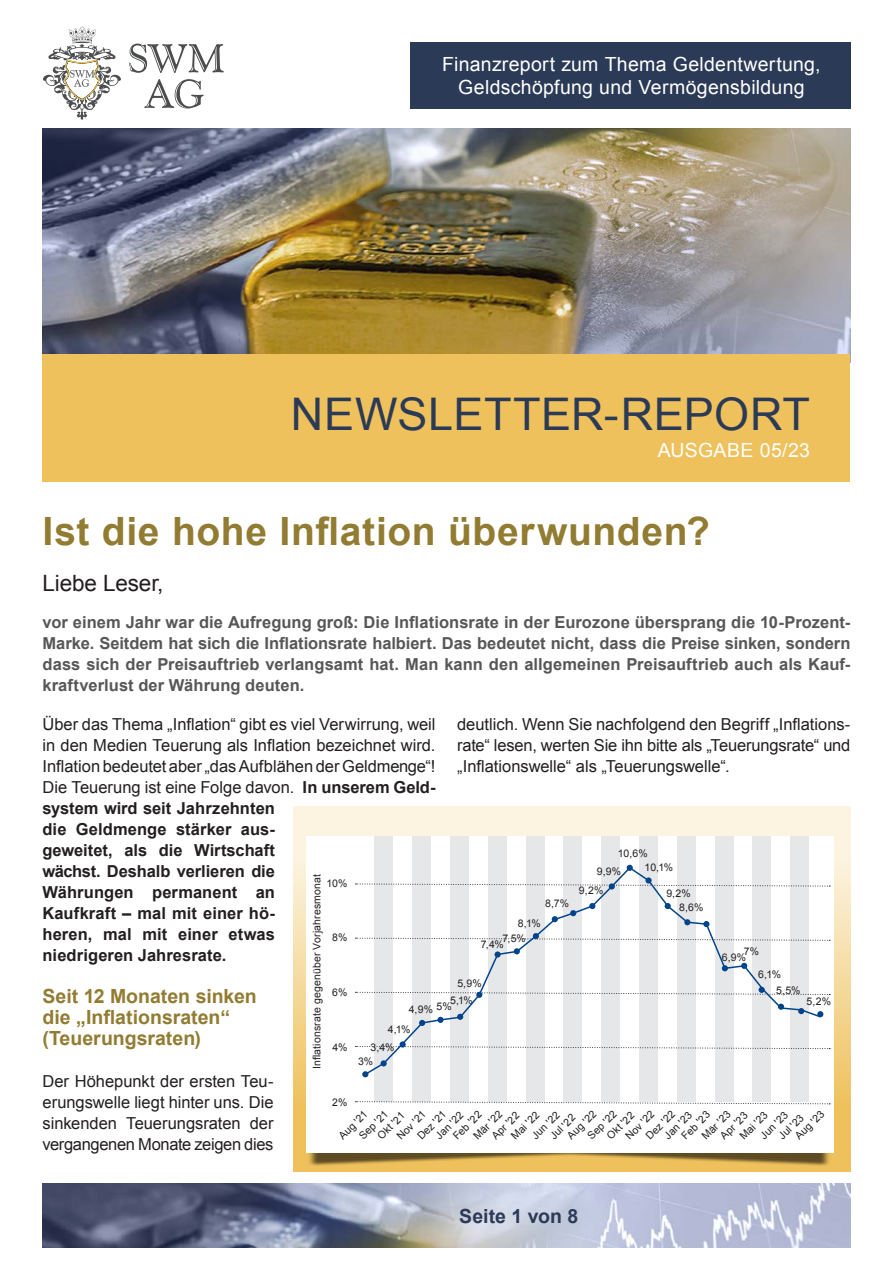
<style>
.page{position:relative;width:893px;height:1263px;background:#fff}
.page>*{position:absolute;margin:0;border:0;box-sizing:border-box;transform-origin:0 0}
.t1{font:45px "Arial";letter-spacing:.01em;color:#2b3a56}
.t2{font:700 39px "Arial";letter-spacing:.015em;color:#927c32}
.t3{font:22.5px "Arial";letter-spacing:-.005em;color:#231f20}
.t4{font:19.5px/23.4px "Arial";letter-spacing:.015em;color:#fff;text-align:center}
.t5{font:700 19.5px/21px "Arial";color:#927c32}
.t6{font:700 19.5px "Arial";color:#2b3a56}
.t7{font:700 16.5px/21px "Arial";letter-spacing:.005em;color:#231f20}
.t8{font:700 16.5px/21px "Arial";letter-spacing:.005em;color:#575757;text-align:justify}
.t9{font:16.5px/21px "Arial";letter-spacing:-.01em;color:#231f20;text-align:justify}
.t10{font:10.5px/14.4px "Arial";letter-spacing:.015em;color:#231f20}
.s1{font-weight:400}
</style>
<div class="page">
<svg style="left:294px;top:807px;width:557px;height:365px;background:#f9eac8"></svg>
<img style="left:43px;top:128px;width:807px;height:226px">
<div style="left:43px;top:354px;width:807px;height:128px;background:#eec15c"></div>
<svg style="left:144px;top:79px;width:60px;height:29px"></svg>
<svg style="left:129px;top:44px;width:95px;height:29px"></svg>
<svg style="left:43px;top:27px;width:78px;height:93px"></svg>
<div style="left:410px;top:43px;width:440px;height:66px;background:#2b3a56"></div>
<img style="left:43px;top:1183px;width:807px;height:64px">
<img style="left:301px;top:951px;width:534px;height:221px">
<div style="left:306px;top:836px;width:528px;height:316px;background:#fff"></div>
<div style="left:374px;top:836px;width:19px;height:266px;background:#e6e7e9"></div>
<div style="left:412px;top:836px;width:19px;height:266px;background:#e6e7e9"></div>
<div style="left:450px;top:836px;width:19px;height:266px;background:#e6e7e9"></div>
<div style="left:488px;top:836px;width:19px;height:266px;background:#e6e7e9"></div>
<div style="left:525px;top:836px;width:19px;height:266px;background:#e6e7e9"></div>
<div style="left:563px;top:836px;width:19px;height:266px;background:#e6e7e9"></div>
<div style="left:601px;top:836px;width:19px;height:266px;background:#e6e7e9"></div>
<div style="left:639px;top:836px;width:19px;height:266px;background:#e6e7e9"></div>
<div style="left:677px;top:836px;width:19px;height:266px;background:#e6e7e9"></div>
<div style="left:715px;top:836px;width:19px;height:266px;background:#e6e7e9"></div>
<div style="left:752px;top:836px;width:19px;height:266px;background:#e6e7e9"></div>
<div style="left:790px;top:836px;width:19px;height:266px;background:#e6e7e9"></div>
<svg style="left:355px;top:1101px;width:475px;height:3px"></svg>
<svg style="left:355px;top:937px;width:475px;height:4px"></svg>
<svg style="left:355px;top:883px;width:475px;height:4px"></svg>
<svg style="left:363px;top:866px;width:459px;height:210px"></svg>
<p class="t4" style="left:442px;top:52px;width:380px">Finanzreport zum Thema Geldentwertung,<br>Geldschöpfung und Vermögensbildung</p>
<h1 class="t1" style="left:291px;top:384px;width:521px">NEWSLETTER-REPORT</h1>
<p class="t4" style="left:658px;top:438px;width:154px">AUSGABE 05/23</p>
<h2 class="t2" style="left:43px;top:506px;width:669px">Ist die hohe Inflation überwunden?</h2>
<h3 class="t3" style="left:43px;top:569px;width:122px">Liebe Leser,</h3>
<p class="t8" style="left:43px;top:612px;width:809px">vor einem Jahr war die Aufregung groß: Die Inflationsrate in der Eurozone übersprang die 10-Prozent-Marke. Seitdem hat sich die Inflationsrate halbiert. Das bedeutet nicht, dass die Preise sinken, sondern dass sich der Preisauftrieb verlangsamt hat. Man kann den allgemeinen Preisauftrieb auch als Kauf&shy;kraftverlust der Währung deuten.</p>
<p class="t7" style="left:43px;top:714px;width:395px"><span class="s1">Über das Thema „Inflation“ gibt es viel Verwirrung, weil in den Medien Teuerung als Inflation bezeichnet wird.<br>Inflation bedeutet aber „das Aufblähen der Geldmenge“!<br>Die Teuerung ist eine Folge davon.</span> In unserem Geld&shy;system wird seit Jahrzehnten<br>die Geldmenge stärker aus-<br>geweitet, als die Wirtschaft<br>wächst. Deshalb verlieren die<br>Währungen permanent an<br>Kaufkraft – mal mit einer hö-<br>heren, mal mit einer etwas<br>niedrigeren Jahresrate.</p>
<p class="t5" style="left:43px;top:986px;width:216px">Seit 12 Monaten sinken die „Inflationsraten“ (Teuerungsraten)</p>
<p class="t9" style="left:43px;top:1071px;width:233px">Der Höhepunkt der ersten Teu&shy;erungswelle liegt hinter uns. Die sinkenden Teuerungsraten der vergangenen Monate zeigen dies</p>
<p class="t9" style="left:457px;top:714px;width:395px">deutlich. Wenn Sie nachfolgend den Begriff „Inflations&shy;rate“ lesen, werten Sie ihn bitte als „Teuerungsrate“ und „Inflationswelle“ als „Teuerungswelle“.</p>
<p class="t10" style="left:645px;top:846px;width:30px;line-height:14px;text-indent:-27px">10,6%<br>10,1%</p>
<p class="t10" style="left:679px;top:886px;width:26px;text-indent:-13px">9,2%<br>8,6%</p>
<p class="t10" style="left:597px;top:864px;width:26px">9,9%</p>
<p class="t10" style="left:310px;top:1069px;width:197px;rotate:-90deg">Inflationsrate gegenüber Vorjahresmonat</p>
<p class="t10" style="left:326px;top:876px;width:23px">10%</p>
<p class="t10" style="left:579px;top:883px;width:26px">9,2%</p>
<p class="t10" style="left:545px;top:896px;width:26px">8,7%</p>
<p class="t10" style="left:518px;top:916px;width:24px">8,1%</p>
<p class="t10" style="left:332px;top:930px;width:17px">8%</p>
<p class="t10" style="left:503px;top:931px;width:25px">7,5%</p>
<p class="t10" style="left:481px;top:937px;width:25px">7,4%</p>
<p class="t10" style="left:722px;top:951px;width:26px">6,9%</p>
<p class="t10" style="left:758px;top:939px;width:24px;line-height:23px;text-indent:-15px">7%<br>6,1%</p>
<p class="t10" style="left:776px;top:984px;width:26px">5,5%</p>
<p class="t10" style="left:457px;top:976px;width:26px">5,9%</p>
<p class="t10" style="left:332px;top:985px;width:17px">6%</p>
<p class="t10" style="left:450px;top:993px;width:24px">5,1%</p>
<p class="t10" style="left:807px;top:994px;width:26px">5,2%</p>
<p class="t10" style="left:409px;top:1002px;width:44px">4,9% 5%</p>
<p class="t10" style="left:388px;top:1022px;width:24px">4,1%</p>
<p class="t10" style="left:332px;top:1040px;width:16px">4%</p>
<p class="t10" style="left:370px;top:1040px;width:26px">3,4%</p>
<p class="t10" style="left:358px;top:1054px;width:17px">3%</p>
<p class="t10" style="left:332px;top:1095px;width:17px">2%</p>
<p class="t10" style="left:622px;top:1133px;width:38px;rotate:-45deg">Nov '22</p>
<p class="t10" style="left:584px;top:1133px;width:38px;rotate:-45deg">Sep '22</p>
<p class="t10" style="left:643px;top:1133px;width:38px;rotate:-45deg">Dez '22</p>
<p class="t10" style="left:556px;top:1125px;width:38px;line-height:12.1px;text-indent:-12px;rotate:-45deg">Jul '22<br>Aug '22</p>
<p class="t10" style="left:784px;top:1125px;width:38px;line-height:11.9px;text-indent:-12px;rotate:-45deg">Jul '23<br>Aug '23</p>
<p class="t10" style="left:470px;top:1133px;width:37px;rotate:-45deg">Mär '22</p>
<p class="t10" style="left:699px;top:1133px;width:37px;rotate:-45deg">Mär '23</p>
<p class="t10" style="left:442px;top:1125px;width:37px;line-height:12.3px;text-indent:-12px;rotate:-45deg">Jan '22<br>Feb '22</p>
<p class="t10" style="left:678px;top:1133px;width:37px;rotate:-45deg">Feb '23</p>
<p class="t10" style="left:394px;top:1133px;width:37px;rotate:-45deg">Nov '21</p>
<p class="t10" style="left:508px;top:1133px;width:36px;rotate:-45deg">Mai '22</p>
<p class="t10" style="left:346px;top:1122px;width:37px;text-indent:-14px;rotate:-45deg">Aug '21<br>Sep '21</p>
<p class="t10" style="left:736px;top:1133px;width:36px;rotate:-45deg">Mai '23</p>
<p class="t10" style="left:414px;top:1133px;width:37px;rotate:-45deg">Dez '21</p>
<p class="t10" style="left:528px;top:1133px;width:36px;rotate:-45deg">Jun '22</p>
<p class="t10" style="left:757px;top:1133px;width:36px;rotate:-45deg">Jun '23</p>
<p class="t10" style="left:661px;top:1133px;width:36px;rotate:-45deg">Jan '23</p>
<p class="t10" style="left:604px;top:1133px;width:36px;rotate:-45deg">Okt '22</p>
<p class="t10" style="left:488px;top:1133px;width:36px;rotate:-45deg">Apr '22</p>
<p class="t10" style="left:717px;top:1133px;width:36px;rotate:-45deg">Apr '23</p>
<p class="t10" style="left:374px;top:1133px;width:35px;rotate:-45deg">Okt '21</p>
<p class="t6" style="left:459px;top:1203px;width:120px">Seite 1 von 8</p>
</div>
